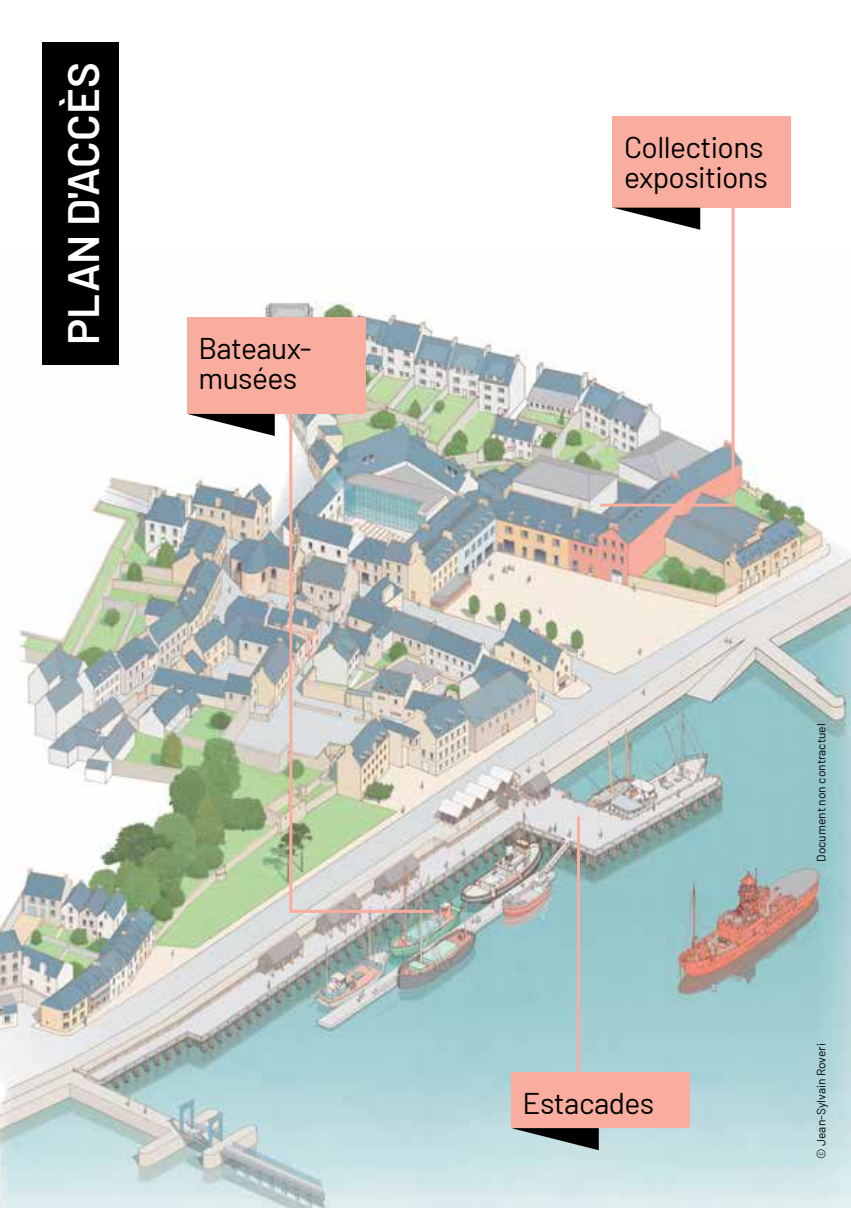
<style>
.page{position:relative;width:851px;height:1208px;background:#fff}
.page>*{position:absolute;margin:0;border:0;box-sizing:border-box;transform-origin:0 0}
.t1{font:600 43.8px "Barlow";color:#fff}
.t2{font:30px/30px "Barlow";letter-spacing:-.02em;color:#000}
.t3{font:12px "Barlow";color:#000}
</style>
<div class="page">
<img style="left:0;top:247px;width:850px;height:961px">
<div style="left:43px;top:43px;width:76px;height:322px;background:#000"></div>
<div style="left:612px;top:117px;width:178px;height:91px;background:#f9ad9f"></div>
<div style="left:187px;top:317px;width:178px;height:97px;background:#f9ad9f"></div>
<div style="left:511px;top:1072px;width:178px;height:56px;background:#f9ad9f"></div>
<svg style="left:614px;top:208px;width:86px;height:22px"></svg>
<svg style="left:187px;top:414px;width:88px;height:22px"></svg>
<svg style="left:511px;top:1128px;width:87px;height:22px;background:#627072"></svg>
<hr style="left:731px;top:208px;width:3px;height:295px;background:#f9ad9f">
<hr style="left:577px;top:816px;width:3px;height:256px;background:#f9ad9f">
<hr style="left:289px;top:414px;width:3px;height:498px;background:#f9ad9f">
<hr style="left:292px;top:909px;width:142px;height:3px;background:#f9ad9f">
<hr style="left:600px;top:503px;width:134px;height:3px;background:#f9ad9f">
<h1 class="t1" style="left:56px;top:345px;width:284px;rotate:-90deg">plan d'accès</h1>
<p class="t2" style="left:198px;top:332px;width:115px">Bateaux&shy;musées</p>
<p class="t2" style="left:624px;top:131px;width:145px">Collections expositions</p>
<p class="t2" style="left:522px;top:1087px;width:133px">Estacades</p>
<p class="t3" style="left:813px;top:861px;width:140px;rotate:-90deg">Document non contractuel</p>
<p class="t3" style="left:813px;top:1158px;width:117px;rotate:-90deg">© Jean-Sylvain Roveri</p>
</div>
